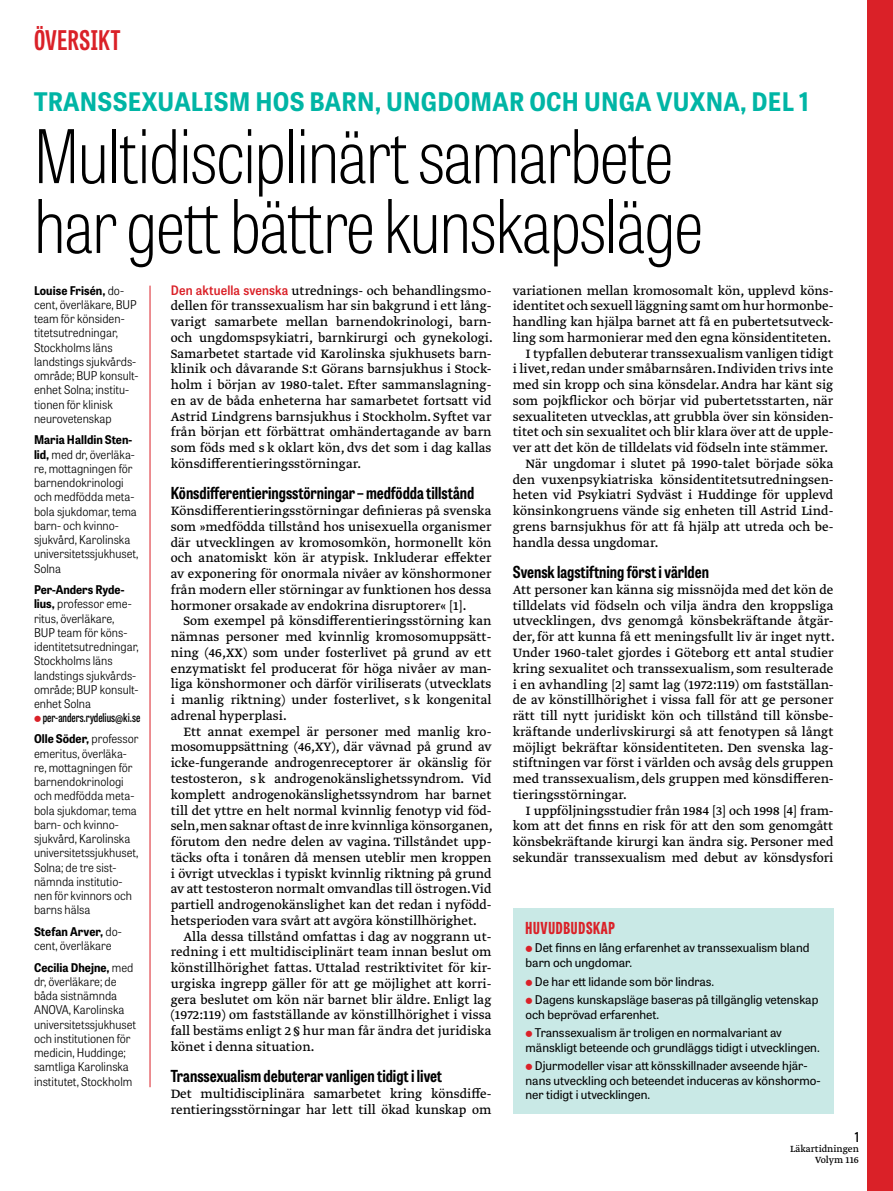
<style>
.page{position:relative;width:893px;height:1191px;background:#fff}
.page>*{position:absolute;margin:0;border:0;box-sizing:border-box;transform-origin:0 0}
.t1{font:100 73.5px/69.8px "Tablet Gothic Condensed";letter-spacing:-.015em;color:#000}
.t2{font:700 27px "Tablet Gothic Compressed";letter-spacing:.02em;color:#da2128}
.t3{font:700 25.5px "Tablet Gothic Narrow";letter-spacing:.01em;color:#00b5a5}
.t4{font:700 16.5px "Tablet Gothic Condensed";color:#000}
.t5{font:800 16.5px "Tablet Gothic Compressed";letter-spacing:.045em;color:#da2128}
.t6{font:14.25px/15.8px "Greta Text Pro Regular Min";color:#000;text-align:justify}
.t7{font:600 13.5px "Tablet Gothic Condensed";color:#000}
.t8{font:300 12px/14.2px "Tablet Gothic Narrow";color:#000}
.t9{font:12px/18.6px "Tablet Gothic";color:#000}
.t10{font:600 12px "Tablet Gothic Compressed";color:#000}
.t11{font:10.5px/10.5px "Greta Text Pro";color:#000;text-align:right}
.s1{font-weight:700}
.s2{font-family:"Tablet Gothic Narrow";font-weight:600;font-size:13.05px;color:#da2128}
</style>
<div class="page">
<div style="left:867px;top:0;width:26px;height:1191px;background:#da2128"></div>
<hr style="left:150px;top:286px;width:1px;height:801px;background:#da2128">
<div style="left:513px;top:908px;width:320px;height:206px;background:#c9e9e6"></div>
<h2 class="t2" style="left:34px;top:22px;width:88px">ÖVERSIKT</h2>
<h3 class="t3" style="left:34px;top:84px;width:776px">TRANSSEXUALISM HOS BARN, UNGDOMAR OCH UNGA VUXNA, DEL 1</h3>
<h1 class="t1" style="left:34px;top:119px;width:671px">Multidisciplinärt samarbete har gett bättre kunskapsläge</h1>
<p class="t8" style="left:34px;top:283px;width:106px"><span class="s1">Louise Frisén,</span> do&shy;cent, överläkare, BUP team för könsiden&shy;titetsutredningar,<br>Stockholms läns landstings sjukvårds&shy;område; BUP konsult&shy;enhet Solna; institu&shy;tionen för klinisk neurovetenskap</p>
<p class="t8" style="left:34px;top:432px;width:106px"><span class="s1">Maria Halldin Sten&shy;lid,</span> med dr, överläka&shy;re, mottagningen för barnendokrinologi och medfödda meta&shy;bola sjukdomar, tema barn- och kvinno&shy;sjukvård, Karolinska universitetssjukhuset,<br>Solna</p>
<p class="t8" style="left:34px;top:582px;width:106px"><span class="s1">Per-Anders Ryde&shy;lius,</span> professor eme&shy;ritus, överläkare,<br>BUP team för köns&shy;identitetsutredningar,<br>Stockholms läns landstings sjukvårds&shy;område; BUP konsult&shy;enhet Solna</p>
<p class="t10" style="left:43px;top:709px;width:99px">per-anders.rydelius@ki.se</p>
<p class="t8" style="left:34px;top:731px;width:106px"><span class="s1">Olle Söder,</span> professor emeritus, överläka&shy;re, mottagningen för barnendokrinologi och medfödda meta&shy;bola sjukdomar, tema barn- och kvinno&shy;sjukvård, Karolinska universitetssjukhuset,<br>Solna; de tre sist&shy;nämnda institutio&shy;nen för kvinnors och barns hälsa</p>
<p class="t8" style="left:34px;top:924px;width:89px"><span class="s1">Stefan Arver,</span> do&shy;cent, överläkare</p>
<p class="t8" style="left:34px;top:959px;width:104px"><span class="s1">Cecilia Dhejne,</span> med dr, överläkare; de båda sistnämnda<br>ANOVA, Karolinska universitetssjukhuset och institutionen för medicin, Huddinge; samtliga Karolinska institutet, Stockholm</p>
<p class="t6" style="left:513px;top:283px;width:321px">variationen mellan kromosomalt kön, upplevd köns-</p>
<p class="t6" style="left:513px;top:299px;width:322px">identitet och sexuell läggning samt om hur hormonbe-</p>
<p class="t6" style="left:513px;top:314px;width:322px">handling kan hjälpa barnet att få en pubertetsutveck-</p>
<p class="t6" style="left:513px;top:330px;width:320px">ling som harmonierar med den egna könsidentiteten.</p>
<p class="t6" style="left:525px;top:346px;width:309px">I typfallen debuterar transsexualism vanligen tidigt</p>
<p class="t6" style="left:513px;top:362px;width:322px">i livet, redan under småbarnsåren. Individen trivs inte</p>
<p class="t6" style="left:513px;top:377px;width:322px">med sin kropp och sina könsdelar. Andra har känt sig</p>
<p class="t6" style="left:513px;top:393px;width:322px">som pojkflickor och börjar vid pubertetsstarten, när</p>
<p class="t6" style="left:513px;top:409px;width:322px">sexualiteten utvecklas, att grubbla över sin könsiden-</p>
<p class="t6" style="left:513px;top:425px;width:322px">titet och sin sexualitet och blir klara över att de upple-</p>
<p class="t6" style="left:513px;top:440px;width:317px">ver att det kön de tilldelats vid födseln inte stämmer.</p>
<p class="t6" style="left:525px;top:456px;width:309px">När ungdomar i slutet på 1990-talet började söka</p>
<p class="t6" style="left:513px;top:472px;width:322px">den vuxenpsykiatriska könsidentitetsutredningsen-</p>
<p class="t6" style="left:513px;top:488px;width:322px">heten vid Psykiatri Sydväst i Huddinge för upplevd</p>
<p class="t6" style="left:513px;top:503px;width:322px">könsinkongruens vände sig enheten till Astrid Lind-</p>
<p class="t6" style="left:513px;top:519px;width:322px">grens barnsjukhus för att få hjälp att utreda och be-</p>
<p class="t6" style="left:513px;top:535px;width:147px">handla dessa ungdomar.</p>
<p class="t4" style="left:513px;top:561px;width:198px">Svensk lagstiftning först i världen</p>
<p class="t6" style="left:513px;top:582px;width:324px">Att personer kan känna sig missnöjda med det kön de tilldelats vid födseln och vilja ändra den kroppsliga utvecklingen, dvs genomgå könsbekräftande åtgär&shy;der, för att kunna få ett meningsfullt liv är inget nytt.<br>Under 1960-talet gjordes i Göteborg ett antal studier kring sexualitet och transsexualism, som resulterade i en avhandling [2] samt lag (1972:119) om fastställan&shy;de av könstillhörighet i vissa fall för att ge personer rätt till nytt juridiskt kön och tillstånd till könsbe&shy;kräftande underlivskirurgi så att fenotypen så långt möjligt bekräftar könsidentiteten. Den svenska lag&shy;stiftningen var först i världen och avsåg dels gruppen med transsexualism, dels gruppen med könsdifferen&shy;tieringsstörningar.</p>
<p class="t6" style="left:513px;top:803px;width:322px;text-indent:13px">I uppföljningsstudier från 1984 [3] och 1998 [4] fram&shy;kom att det finns en risk för att den som genomgått könsbekräftande kirurgi kan ändra sig. Personer med sekundär transsexualism med debut av könsdysfori</p>
<p class="t6" style="left:171px;top:283px;width:324px"><span class="s2">Den aktuella svenska</span> utrednings- och behandlingsmo&shy;dellen för transsexualism har sin bakgrund i ett lång&shy;varigt samarbete mellan barnendokrinologi, barn&shy;och ungdomspsykiatri, barnkirurgi och gynekologi.<br>Samarbetet startade vid Karolinska sjukhusets barn&shy;klinik och dåvarande S:t Görans barnsjukhus i Stock&shy;holm i början av 1980-talet. Efter sammanslagning&shy;en av de båda enheterna har samarbetet fortsatt vid Astrid Lindgrens barnsjukhus i Stockholm. Syftet var från början ett förbättrat omhändertagande av barn som föds med s k oklart kön, dvs det som i dag kallas könsdifferentieringsstörningar.</p>
<p class="t4" style="left:171px;top:482px;width:305px">Könsdifferentieringsstörningar – medfödda tillstånd</p>
<p class="t6" style="left:171px;top:503px;width:322px">Könsdifferentieringsstörningar definieras på svenska som »medfödda tillstånd hos unisexuella organismer där utvecklingen av kromosomkön, hormonellt kön och anatomiskt kön är atypisk. Inkluderar effekter av exponering för onormala nivåer av könshormoner från modern eller störningar av funktionen hos dessa hormoner orsakade av endokrina disruptorer« [1].</p>
<p class="t6" style="left:171px;top:614px;width:322px;text-indent:13px">Som exempel på könsdifferentieringsstörning kan nämnas personer med kvinnlig kromosomuppsätt&shy;ning (46,XX) som under fosterlivet på grund av ett enzymatiskt fel producerat för höga nivåer av man&shy;liga könshormoner och därför viriliserats (utvecklats i manlig riktning) under fosterlivet, s k kongenital adrenal hyperplasi.</p>
<p class="t6" style="left:171px;top:724px;width:324px;text-indent:13px">Ett annat exempel är personer med manlig kro&shy;mosomuppsättning (46,XY), där vävnad på grund av icke-fungerande androgenreceptorer är okänslig för testosteron, s k androgenokänslighetssyndrom. Vid komplett androgenokänslighetssyndrom har barnet till det yttre en helt normal kvinnlig fenotyp vid föd&shy;seln,men saknar oftast de inre kvinnliga könsorganen, förutom den nedre delen av vagina. Tillståndet upp&shy;täcks ofta i tonåren då mensen uteblir men kroppen i övrigt utvecklas i typiskt kvinnlig riktning på grund av att testosteron normalt omvandlas till östrogen.Vid partiell androgenokänslighet kan det redan i nyfödd&shy;hetsperioden vara svårt att avgöra könstillhörighet.</p>
<p class="t6" style="left:171px;top:929px;width:322px;text-indent:13px">Alla dessa tillstånd omfattas i dag av noggrann ut&shy;redning i ett multidisciplinärt team innan beslut om könstillhörighet fattas. Uttalad restriktivitet för kir&shy;urgiska ingrepp gäller för att ge möjlighet att korri&shy;gera beslutet om kön när barnet blir äldre. Enligt lag (1972:119) om fastställande av könstillhörighet i vissa fall bestäms enligt 2 § hur man får ändra det juridiska könet i denna situation.</p>
<p class="t4" style="left:171px;top:1065px;width:273px">Transsexualism debuterar vanligen tidigt i livet</p>
<p class="t6" style="left:171px;top:1086px;width:322px">Det multidisciplinära samarbetet kring könsdiffe&shy;rentieringsstörningar har lett till ökad kunskap om</p>
<p class="t5" style="left:525px;top:916px;width:91px">HUVUDBUDSKAP</p>
<p class="t9" style="left:525px;top:940px;width:285px;line-height:14.4px;text-indent:9px">Det finns en lång erfarenhet av transsexualism bland barn och ungdomar.</p>
<p class="t9" style="left:535px;top:971px;width:285px">De har ett lidande som bör lindras.<br>Dagens kunskapsläge baseras på tillgänglig vetenskap</p>
<p class="t9" style="left:535px;top:1004px;width:248px;text-indent:-9px">och beprövad erfarenhet.<br>Transsexualism är troligen en normalvariant av</p>
<p class="t9" style="left:525px;top:1037px;width:296px;text-align:center">mänskligt beteende och grundläggs tidigt i utvecklingen.<br>Djurmodeller visar att könsskillnader avseende hjär-</p>
<p class="t9" style="left:525px;top:1072px;width:296px;line-height:14.4px">nans utveckling och beteendet induceras av könshormo&shy;ner tidigt i utvecklingen.</p>
<p class="t7" style="left:855px;top:1127px;width:6px">1</p>
<p class="t11" style="left:790px;top:1144px;width:70px">Läkartidningen<br>Volym 116</p>
</div>
